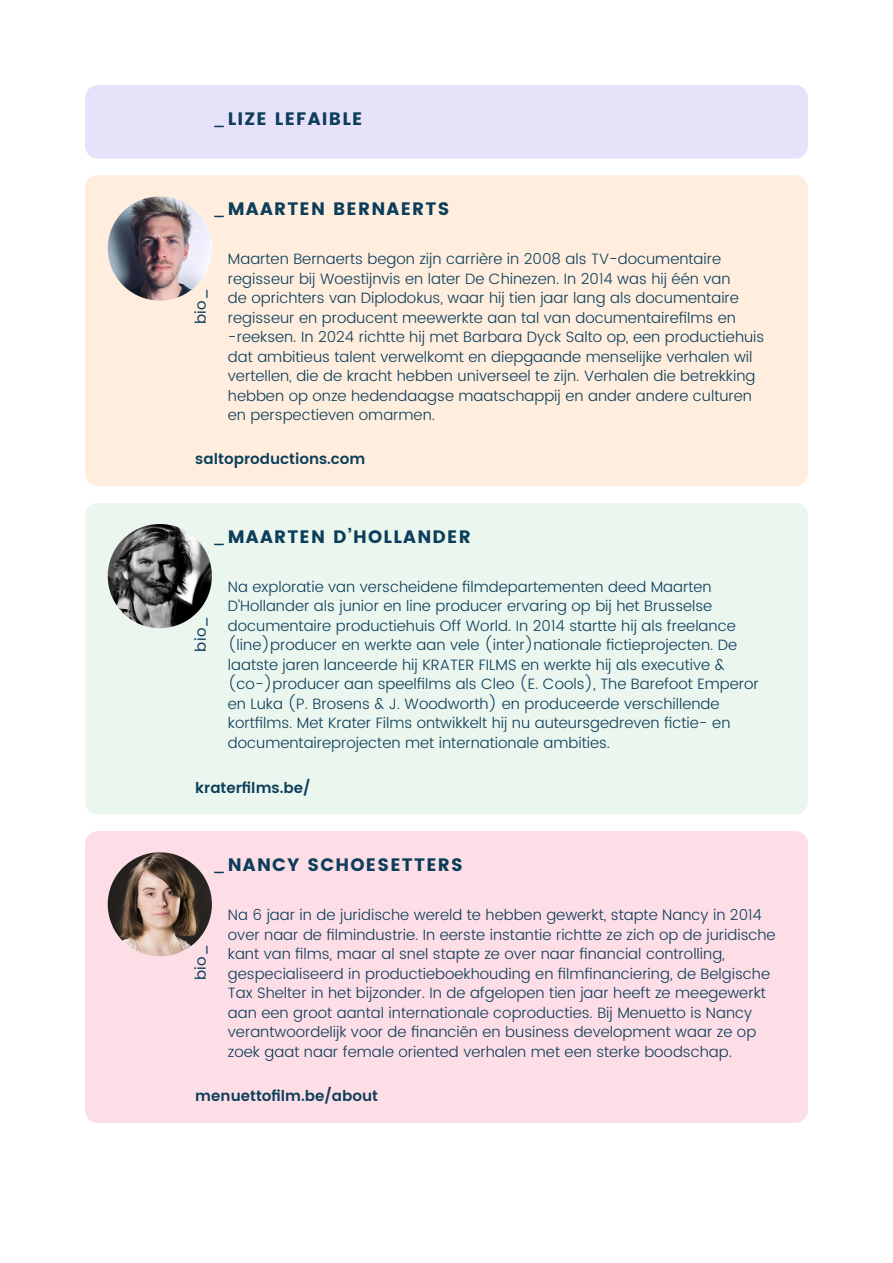
<style>
.page{position:relative;width:893px;height:1263px;background:#fff}
.page>*{position:absolute;margin:0;border:0;box-sizing:border-box;transform-origin:0 0}
.t1{font:700 18px "Poppins";letter-spacing:.07em;color:#0c3e5b}
.t2{font:300 15px/19.5px "Poppins";color:#0c3e5b}
.t3{font:600 15px "Poppins";color:#0c3e5a}
.t4{font:15px "Poppins";letter-spacing:.02em;color:#0c3e5b}
.s1{font-weight:400}
</style>
<div class="page">
<div style="left:85px;top:85px;width:723px;height:74px;background:#e7e1f9;border-radius:13px"></div>
<div style="left:85px;top:503px;width:723px;height:311px;background:#ebf6ee;border-radius:13px"></div>
<div style="left:85px;top:175px;width:723px;height:311px;background:#ffeede;border-radius:13px"></div>
<img style="left:108px;top:524px;width:104px;height:104px;border-radius:52px">
<img style="left:108px;top:196px;width:104px;height:105px;border-radius:52px">
<div style="left:85px;top:831px;width:723px;height:292px;background:#fedee6;border-radius:13px"></div>
<img style="left:108px;top:852px;width:104px;height:104px;border-radius:52px">
<p class="t1" style="left:212px;top:108px;width:152px"><span class="s1">_</span>LIZE LEFAIBLE</p>
<p class="t1" style="left:212px;top:198px;width:239px"><span class="s1">_</span>MAARTEN BERNAERTS</p>
<p class="t4" style="left:190px;top:324px;width:38px;rotate:-90deg">bio_</p>
<p class="t2" style="left:228px;top:250px;width:538px">Maarten Bernaerts begon zijn carrière in 2008 als TV-documentaire regisseur bij Woestijnvis en later De Chinezen. In 2014 was hij één van<br>de oprichters van Diplodokus, waar hij tien jaar lang als documentaire regisseur en producent meewerkte aan tal van documentairefilms en -reeksen. In 2024 richtte hij met Barbara Dyck Salto op, een productiehuis dat ambitieus talent verwelkomt en diepgaande menselijke verhalen wil vertellen, die de kracht hebben universeel te zijn. Verhalen die betrekking hebben op onze hedendaagse maatschappij en ander andere culturen en perspectieven omarmen.</p>
<p class="t3" style="left:195px;top:448px;width:172px">saltoproductions.com</p>
<p class="t1" style="left:212px;top:526px;width:260px"><span class="s1">_</span>MAARTEN D’HOLLANDER</p>
<p class="t4" style="left:190px;top:652px;width:38px;rotate:-90deg">bio_</p>
<p class="t2" style="left:228px;top:577px;width:532px">Na exploratie van verscheidene filmdepartementen deed Maarten D’Hollander als junior en line producer ervaring op bij het Brusselse documentaire productiehuis Off World. In 2014 startte hij als freelance (line)producer en werkte aan vele (inter)nationale fictieprojecten. De laatste jaren lanceerde hij KRATER FILMS en werkte hij als executive &amp; (co-)producer aan speelfilms als Cleo (E. Cools), The Barefoot Emperor en Luka (P. Brosens &amp; J. Woodworth) en produceerde verschillende kortfilms. Met Krater Films ontwikkelt hij nu auteursgedreven fictie- en documentaireprojecten met internationale ambities.</p>
<p class="t3" style="left:195px;top:776px;width:117px">kraterfilms.be/</p>
<p class="t1" style="left:212px;top:854px;width:252px"><span class="s1">_</span>NANCY SCHOESETTERS</p>
<p class="t4" style="left:190px;top:980px;width:38px;rotate:-90deg">bio_</p>
<p class="t2" style="left:228px;top:906px;width:549px">Na 6 jaar in de juridische wereld te hebben gewerkt, stapte Nancy in 2014 over naar de filmindustrie. In eerste instantie richtte ze zich op de juridische kant van films, maar al snel stapte ze over naar financial controlling, gespecialiseerd in productieboekhouding en filmfinanciering, de Belgische Tax Shelter in het bijzonder. In de afgelopen tien jaar heeft ze meegewerkt aan een groot aantal internationale coproducties. Bij Menuetto is Nancy verantwoordelijk voor de financiën en business development waar ze op zoek gaat naar female oriented verhalen met een sterke boodschap.</p>
<p class="t3" style="left:195px;top:1085px;width:184px">menuettofilm.be/about</p>
</div>
